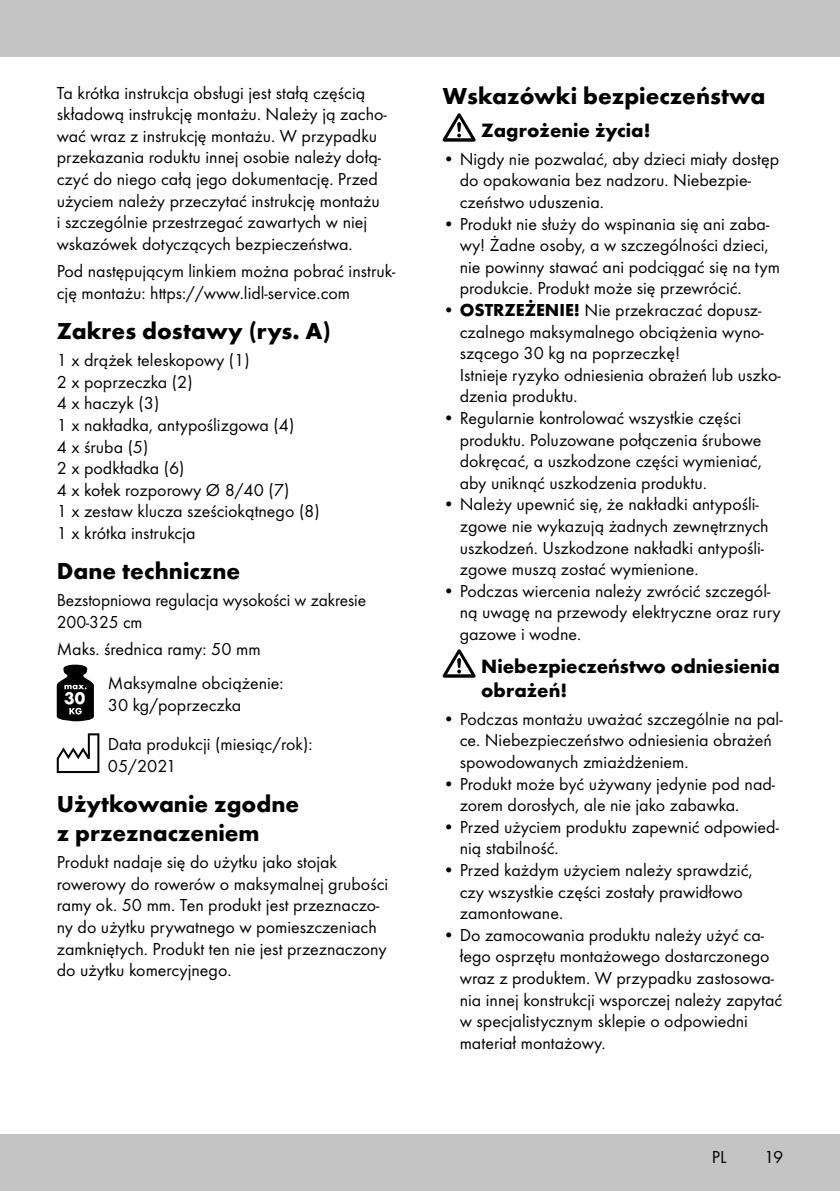
<style>
.page{position:relative;width:840px;height:1191px;background:#fff}
.page>*{position:absolute;margin:0;border:0;box-sizing:border-box;transform-origin:0 0}
.t1{font:700 24px/28.8px "Futura TOT";color:#000}
.t2{font:700 20px/24px "Futura TOT";color:#000}
.t3{font:18px/21.6px "Futura TOT Boo";color:#000}
.t4{font:700 17.4px "Futura TOT";color:#fff}
.s1{font-family:"Futura TOT";font-weight:700}
</style>
<div class="page">
<div style="left:0;top:1134px;width:839px;height:57px;background:#c5c4c4"></div>
<div style="left:0;top:0;width:839px;height:57px;background:#c5c4c4"></div>
<svg style="left:57px;top:664px;width:37px;height:57px"></svg>
<svg style="left:57px;top:733px;width:42px;height:40px"></svg>
<svg style="left:442px;top:113px;width:33px;height:29px"></svg>
<svg style="left:442px;top:649px;width:33px;height:28px"></svg>
<p class="t3" style="left:57px;top:82px;width:331px">Ta krótka instrukcja obsługi jest stałą częścią składową instrukcję montażu. Należy ją zacho&shy;wać wraz z instrukcję montażu. W przypadku przekazania roduktu innej osobie należy dołą&shy;czyć do niego całą jego dokumentację. Przed użyciem należy przeczytać instrukcję montażu i szczególnie przestrzegać zawartych w niej wskazówek dotyczących bezpieczeństwa.</p>
<p class="t3" style="left:57px;top:260px;width:340px">Pod następującym linkiem można pobrać instruk&shy;cję montażu: https://www.lidl-service.com</p>
<h1 class="t1" style="left:57px;top:316px;width:275px">Zakres dostawy (rys. A)</h1>
<p class="t3" style="left:57px;top:349px;width:264px">1 x drążek teleskopowy (1)<br>2 x poprzeczka (2)<br>4 x haczyk (3)<br>1 x nakładka, antypoślizgowa (4)<br>4 x śruba (5)<br>2 x podkładka (6)<br>4 x kołek rozporowy Ø 8/40 (7)<br>1 x zestaw klucza sześciokątnego (8)<br>1 x krótka instrukcja</p>
<h1 class="t1" style="left:57px;top:556px;width:185px">Dane techniczne</h1>
<p class="t3" style="left:57px;top:589px;width:311px">Bezstopniowa regulacja wysokości w zakresie<br>200-325 cm</p>
<p class="t3" style="left:57px;top:638px;width:205px">Maks. średnica ramy: 50 mm</p>
<p class="t4" style="left:64px;top:687px;width:22px">30</p>
<p class="t3" style="left:108px;top:672px;width:177px">Maksymalne obciążenie:<br>30 kg/poprzeczka</p>
<p class="t3" style="left:108px;top:733px;width:206px">Data produkcji (miesiąc/rok):<br>05/2021</p>
<h1 class="t1" style="left:57px;top:789px;width:244px">Użytkowanie zgodne z przeznaczeniem</h1>
<p class="t3" style="left:57px;top:851px;width:333px">Produkt nadaje się do użytku jako stojak rowerowy do rowerów o maksymalnej grubości ramy ok. 50 mm. Ten produkt jest przeznaczo&shy;ny do użytku prywatnego w pomieszczeniach zamkniętych. Produkt ten nie jest przeznaczony do użytku komercyjnego.</p>
<h1 class="t1" style="left:442px;top:81px;width:324px">Wskazówki bezpieczeństwa</h1>
<p class="t2" style="left:481px;top:118px;width:171px">Zagrożenie życia!</p>
<p class="t3" style="left:459px;top:148px;width:321px;text-indent:-17px">• Nigdy nie pozwalać, aby dzieci miały dostęp do opakowania bez nadzoru. Niebezpie&shy;czeństwo uduszenia.</p>
<p class="t3" style="left:459px;top:213px;width:321px;text-indent:-17px">• Produkt nie służy do wspinania się ani zaba&shy;wy! Żadne osoby, a w szczególności dzieci, nie powinny stawać ani podciągać się na tym produkcie. Produkt może się przewrócić.</p>
<p class="t3" style="left:459px;top:299px;width:322px;text-indent:-17px"><span class="s1">• OSTRZEŻENIE!</span> Nie przekraczać dopusz&shy;czalnego maksymalnego obciążenia wyno&shy;szącego 30 kg na poprzeczkę!<br>Istnieje ryzyko odniesienia obrażeń lub uszko&shy;dzenia produktu.</p>
<p class="t3" style="left:459px;top:407px;width:303px;text-indent:-17px">• Regularnie kontrolować wszystkie części produktu. Poluzowane połączenia śrubowe dokręcać, a uszkodzone części wymieniać, aby uniknąć uszkodzenia produktu.</p>
<p class="t3" style="left:459px;top:493px;width:310px;text-indent:-17px">• Należy upewnić się, że nakładki antypośli&shy;zgowe nie wykazują żadnych zewnętrznych uszkodzeń. Uszkodzone nakładki antypośli&shy;zgowe muszą zostać wymienione.</p>
<p class="t3" style="left:459px;top:580px;width:322px;text-indent:-17px">• Podczas wiercenia należy zwrócić szczegól&shy;ną uwagę na przewody elektryczne oraz rury gazowe i wodne.</p>
<p class="t2" style="left:481px;top:654px;width:300px">Niebezpieczeństwo odniesienia obrażeń!</p>
<p class="t3" style="left:459px;top:708px;width:324px;text-indent:-17px">• Podczas montażu uważać szczególnie na pal&shy;ce. Niebezpieczeństwo odniesienia obrażeń spowodowanych zmiażdżeniem.</p>
<p class="t3" style="left:459px;top:772px;width:317px;text-indent:-17px">• Produkt może być używany jedynie pod nad&shy;zorem dorosłych, ale nie jako zabawka.</p>
<p class="t3" style="left:459px;top:816px;width:320px;text-indent:-17px">• Przed użyciem produktu zapewnić odpowied&shy;nią stabilność.</p>
<p class="t3" style="left:459px;top:859px;width:294px;text-indent:-17px">• Przed każdym użyciem należy sprawdzić, czy wszystkie części zostały prawidłowo zamontowane.</p>
<p class="t3" style="left:459px;top:924px;width:324px;text-indent:-17px">• Do zamocowania produktu należy użyć ca&shy;łego osprzętu montażowego dostarczonego wraz z produktem. W przypadku zastosowa&shy;nia innej konstrukcji wsporczej należy zapytać w specjalistycznym sklepie o odpowiedni materiał montażowy.</p>
<p class="t3" style="left:711px;top:1146px;width:16px">PL</p>
<p class="t3" style="left:763px;top:1146px;width:21px">19</p>
</div>
